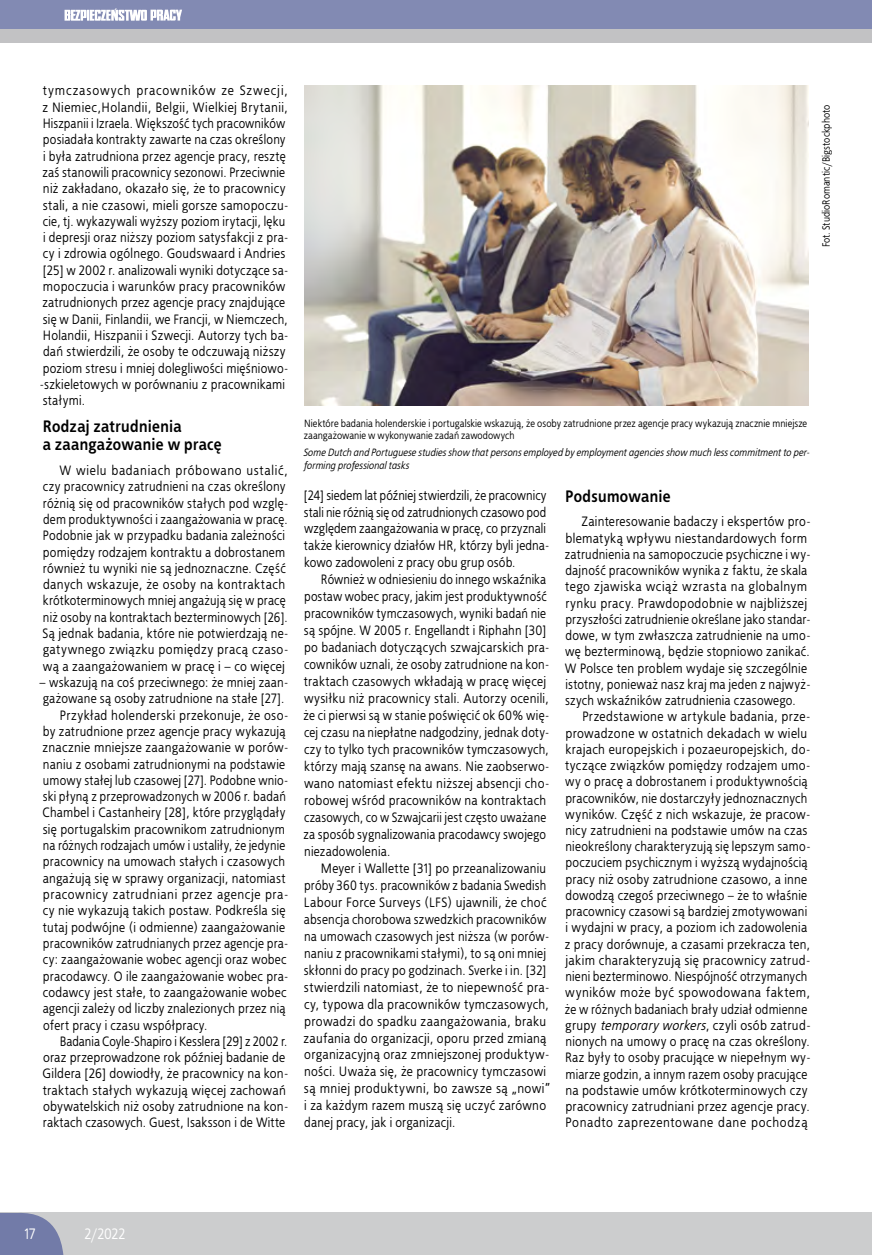
<style>
.page{position:relative;width:872px;height:1255px;background:#fff}
.page>*{position:absolute;margin:0;border:0;box-sizing:border-box;transform-origin:0 0}
.t1{font:700 16.5px/18.1px "Bureau TTEFN";letter-spacing:.015em;color:#000}
.t2{font:15px "Bureau TTEFN";color:#fff}
.t3{font:13.5px/16.2px "Bureau TTEFN";letter-spacing:.025em;color:#000}
.t4{font:13.5px "Bureau TTEFN";letter-spacing:.05em;color:#000}
.t5{font:10.5px/12.6px "Bureau TTEFN";letter-spacing:.015em;color:#000}
.t6{font:italic 10.5px/12.6px "Bureau TTEFN";letter-spacing:.015em;color:#000}
.s1{font-style:italic}
</style>
<div class="page">
<div style="left:0;top:1211px;width:872px;height:43px;background:#cccdce"></div>
<div style="left:0;top:0;width:872px;height:43px;background:#c2c2c4"></div>
<div style="left:0;top:0;width:872px;height:29px;background:#828ab3"></div>
<svg style="left:0;top:1211px;width:63px;height:43px;background:#828aaf"></svg>
<svg style="left:65px;top:9px;width:117px;height:12px"></svg>
<img style="left:304px;top:85px;width:504px;height:320px">
<p class="t3" style="left:39px;top:82px;width:251px">tymczasowych pracowników ze Szwecji, z Niemiec,Holandii, Belgii, Wielkiej Brytanii, Hiszpanii i Izraela. Większość tych pracowników posiadała kontrakty zawarte na czas określony<br>i była zatrudniona przez agencje pracy, resztę zaś stanowili pracownicy sezonowi. Przeciwnie niż zakładano, okazało się, że to pracownicy stali, a nie czasowi, mieli gorsze samopoczu&shy;cie, tj. wykazywali wyższy poziom irytacji, lęku<br>i depresji oraz niższy poziom satysfakcji z pra&shy;cy i zdrowia ogólnego. Goudswaard i Andries [25] w 2002 r. analizowali wyniki dotyczące sa&shy;mopoczucia i warunków pracy pracowników zatrudnionych przez agencje pracy znajdujące się w Danii, Finlandii, we Francji, w Niemczech, Holandii, Hiszpanii i Szwecji. Autorzy tych ba&shy;dań stwierdzili, że osoby te odczuwają niższy poziom stresu i mniej dolegliwości mięśniowo--szkieletowych w porównaniu z pracownikami stałymi.</p>
<p class="t1" style="left:43px;top:416px;width:180px">Rodzaj zatrudnienia<br>a zaangażowanie w pracę</p>
<p class="t3" style="left:43px;top:461px;width:248px;text-indent:17px">W wielu badaniach próbowano ustalić, czy pracownicy zatrudnieni na czas określony różnią się od pracowników stałych pod wzglę&shy;dem produktywności i zaangażowania w pracę.<br>Podobnie jak w przypadku badania zależności pomiędzy rodzajem kontraktu a dobrostanem również tu wyniki nie są jednoznaczne. Część danych wskazuje, że osoby na kontraktach krótkoterminowych mniej angażują się w pracę niż osoby na kontraktach bezterminowych [26].<br>Są jednak badania, które nie potwierdzają ne&shy;gatywnego związku pomiędzy pracą czaso&shy;wą a zaangażowaniem w pracę i – co więcej</p>
<p class="t3" style="left:39px;top:673px;width:251px">– wskazują na coś przeciwnego: że mniej zaan-</p>
<p class="t3" style="left:43px;top:690px;width:243px">gażowane są osoby zatrudnione na stałe [27].</p>
<p class="t3" style="left:60px;top:706px;width:230px">Przykład holenderski przekonuje, że oso-</p>
<p class="t3" style="left:43px;top:722px;width:244px">by zatrudnione przez agencje pracy wykazują</p>
<p class="t3" style="left:42px;top:739px;width:248px">znacznie mniejsze zaangażowanie w porów-</p>
<p class="t3" style="left:43px;top:755px;width:244px">naniu z osobami zatrudnionymi na podstawie</p>
<p class="t3" style="left:43px;top:771px;width:247px">umowy stałej lub czasowej [27]. Podobne wnio-</p>
<p class="t3" style="left:43px;top:788px;width:245px">ski płyną z przeprowadzonych w 2006 r. badań</p>
<p class="t3" style="left:43px;top:804px;width:244px">Chambel i Castanheiry [28], które przyglądały</p>
<p class="t3" style="left:43px;top:820px;width:244px">się portugalskim pracownikom zatrudnionym</p>
<p class="t3" style="left:43px;top:836px;width:244px">na różnych rodzajach umów i ustaliły, że jedynie</p>
<p class="t3" style="left:43px;top:853px;width:244px">pracownicy na umowach stałych i czasowych</p>
<p class="t3" style="left:43px;top:869px;width:244px">angażują się w sprawy organizacji, natomiast</p>
<p class="t4" style="left:43px;top:885px;width:247px">pracownicy zatrudniani przez agencje pra-</p>
<p class="t3" style="left:43px;top:902px;width:244px">cy nie wykazują takich postaw. Podkreśla się</p>
<p class="t3" style="left:43px;top:918px;width:244px">tutaj podwójne (i odmienne) zaangażowanie</p>
<p class="t3" style="left:43px;top:934px;width:247px">pracowników zatrudnianych przez agencje pra-</p>
<p class="t3" style="left:43px;top:951px;width:245px">cy: zaangażowanie wobec agencji oraz wobec</p>
<p class="t3" style="left:43px;top:967px;width:247px">pracodawcy. O ile zaangażowanie wobec pra-</p>
<p class="t3" style="left:43px;top:983px;width:245px">codawcy jest stałe, to zaangażowanie wobec</p>
<p class="t3" style="left:43px;top:999px;width:244px">agencji zależy od liczby znalezionych przez nią</p>
<p class="t3" style="left:43px;top:1016px;width:166px">ofert pracy i czasu współpracy.</p>
<p class="t3" style="left:60px;top:1032px;width:229px">Badania Coyle-Shapiro i Kesslera [29] z 2002 r.</p>
<p class="t3" style="left:43px;top:1048px;width:243px">oraz przeprowadzone rok później badanie de</p>
<p class="t3" style="left:43px;top:1065px;width:248px">Gildera [26] dowiodły, że pracownicy na kon-</p>
<p class="t3" style="left:43px;top:1081px;width:244px">traktach stałych wykazują więcej zachowań</p>
<p class="t3" style="left:43px;top:1097px;width:247px">obywatelskich niż osoby zatrudnione na kon-</p>
<p class="t3" style="left:43px;top:1114px;width:244px">raktach czasowych. Guest, Isaksson i de Witte</p>
<p class="t5" style="left:819px;top:247px;width:144px;rotate:-90deg">Fot. StudioRomantic/Bigstockphoto</p>
<p class="t5" style="left:304px;top:416px;width:505px">Niektóre badania holenderskie i portugalskie wskazują, że osoby zatrudnione przez agencje pracy wykazują znacznie mniejsze zaangażowanie w wykonywanie zadań zawodowych</p>
<p class="t6" style="left:303px;top:446px;width:508px">Some Dutch and Portuguese studies show that persons employed by employment agencies show much less commitment to per&shy;forming professional tasks</p>
<p class="t3" style="left:304px;top:486px;width:247px;line-height:17px">[24] siedem lat później stwierdzili, że pracownicy stali nie różnią się od zatrudnionych czasowo pod względem zaangażowania w pracę, co przyznali także kierownicy działów HR, którzy byli jedna&shy;kowo zadowoleni z pracy obu grup osób.</p>
<p class="t3" style="left:304px;top:570px;width:248px;line-height:17px;text-indent:17px">Również w odniesieniu do innego wskaźnika postaw wobec pracy, jakim jest produktywność pracowników tymczasowych, wyniki badań nie są spójne. W 2005 r. Engellandt i Riphahn [30] po badaniach dotyczących szwajcarskich pra&shy;cowników uznali, że osoby zatrudnione na kon&shy;traktach czasowych wkładają w pracę więcej wysiłku niż pracownicy stali. Autorzy ocenili, że ci pierwsi są w stanie poświęcić ok 60% wię&shy;cej czasu na niepłatne nadgodziny, jednak doty&shy;czy to tylko tych pracowników tymczasowych, którzy mają szansę na awans. Nie zaobserwo&shy;wano natomiast efektu niższej absencji cho&shy;robowej wśród pracowników na kontraktach czasowych, co w Szwajcarii jest często uważane za sposób sygnalizowania pracodawcy swojego niezadowolenia.</p>
<p class="t3" style="left:304px;top:859px;width:248px;line-height:17px;text-indent:17px">Meyer i Wallette [31] po przeanalizowaniu próby 360 tys. pracowników z badania Swedish Labour Force Surveys (LFS) ujawnili, że choć absencja chorobowa szwedzkich pracowników na umowach czasowych jest niższa (w porów&shy;naniu z pracownikami stałymi), to są oni mniej skłonni do pracy po godzinach. Sverke i in. [32] stwierdzili natomiast, że to niepewność pra&shy;cy, typowa dla pracowników tymczasowych, prowadzi do spadku zaangażowania, braku zaufania do organizacji, oporu przed zmianą organizacyjną oraz zmniejszonej produktyw&shy;ności. Uważa się, że pracownicy tymczasowi są mniej produktywni, bo zawsze są „nowi” i za każdym razem muszą się uczyć zarówno danej pracy, jak i organizacji.</p>
<p class="t1" style="left:565px;top:486px;width:107px">Podsumowanie</p>
<p class="t3" style="left:565px;top:513px;width:247px;text-indent:17px">Zainteresowanie badaczy i ekspertów pro&shy;blematyką wpływu niestandardowych form zatrudnienia na samopoczucie psychiczne i wy&shy;dajność pracowników wynika z faktu, że skala tego zjawiska wciąż wzrasta na globalnym rynku pracy. Prawdopodobnie w najbliższej przyszłości zatrudnienie określane jako standar&shy;dowe, w tym zwłaszcza zatrudnienie na umo&shy;wę bezterminową, będzie stopniowo zanikać.<br>W Polsce ten problem wydaje się szczególnie istotny, ponieważ nasz kraj ma jeden z najwyż&shy;szych wskaźników zatrudnienia czasowego.</p>
<p class="t3" style="left:565px;top:708px;width:247px;text-indent:18px">Przedstawione w artykule badania, prze&shy;prowadzone w ostatnich dekadach w wielu krajach europejskich i pozaeuropejskich, do&shy;tyczące związków pomiędzy rodzajem umo&shy;wy o pracę a dobrostanem i produktywnością pracowników, nie dostarczyły jednoznacznych wyników. Część z nich wskazuje, że pracow&shy;nicy zatrudnieni na podstawie umów na czas nieokreślony charakteryzują się lepszym samo&shy;poczuciem psychicznym i wyższą wydajnością pracy niż osoby zatrudnione czasowo, a inne dowodzą czegoś przeciwnego – że to właśnie pracownicy czasowi są bardziej zmotywowani i wydajni w pracy, a poziom ich zadowolenia z pracy dorównuje, a czasami przekracza ten, jakim charakteryzują się pracownicy zatrud&shy;nieni bezterminowo. Niespójność otrzymanych wyników może być spowodowana faktem, że w różnych badaniach brały udział odmienne grupy <span class="s1">temporary workers</span>, czyli osób zatrud&shy;nionych na umowy o pracę na czas określony.<br>Raz były to osoby pracujące w niepełnym wy&shy;miarze godzin, a innym razem osoby pracujące na podstawie umów krótkoterminowych czy pracownicy zatrudniani przez agencje pracy.<br>Ponadto zaprezentowane dane pochodzą</p>
<p class="t2" style="left:24px;top:1222px;width:12px">17</p>
<p class="t2" style="left:84px;top:1223px;width:42px">2/2022</p>
</div>
